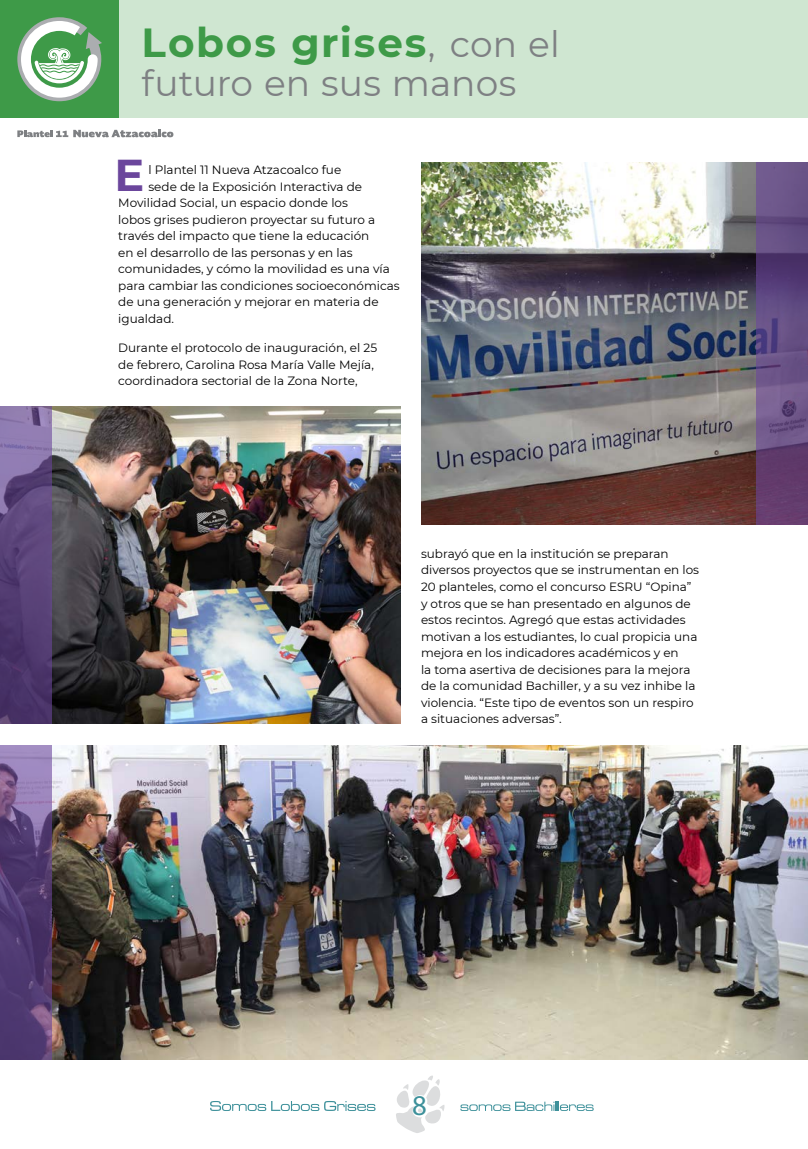
<style>
.page{position:relative;width:808px;height:1149px;background:#fff}
.page>*{position:absolute;margin:0;border:0;box-sizing:border-box;transform-origin:0 0}
.t1{font:700 44.4px "Montserrat";color:#6b469c}
.t2{font:700 40.5px "Montserrat";letter-spacing:.045em;color:#3e9a48}
.t3{font:36px "Montserrat";letter-spacing:.005em;color:#7e8083}
.t4{font:28.65px "Myriad Pro";color:#3d909a}
.t5{font:12px/16.5px "Montserrat";color:#000}
.s1{font-weight:400;font-size:36px;color:#7e8083}
</style>
<div class="page">
<svg style="left:396px;top:1075px;width:49px;height:57px"></svg>
<svg style="left:210px;top:1101px;width:165px;height:9px"></svg>
<svg style="left:460px;top:1101px;width:134px;height:9px"></svg>
<div style="left:0;top:0;width:118px;height:117px;background:#3e9a48"></div>
<div style="left:118px;top:0;width:690px;height:117px;background:#cfe6d1"></div>
<img style="left:421px;top:163px;width:336px;height:361px">
<img style="left:51px;top:406px;width:349px;height:317px">
<img style="left:51px;top:745px;width:757px;height:314px">
<svg style="left:757px;top:163px;width:51px;height:361px;background:#644a7e"></svg>
<svg style="left:0;top:406px;width:51px;height:317px;background:#604a7f"></svg>
<svg style="left:0;top:745px;width:51px;height:314px;background:#60497f"></svg>
<svg style="left:17px;top:17px;width:85px;height:84px"></svg>
<svg style="left:17px;top:130px;width:156px;height:7px"></svg>
<h2 class="t2" style="left:142px;top:13px;width:420px">Lobos grises<span class="s1">, con el</span></h2>
<h3 class="t3" style="left:142px;top:58px;width:376px">futuro en sus manos</h3>
<h1 class="t1" style="left:115px;top:143px;width:31px">E</h1>
<p class="t5" style="left:148px;top:161px;width:194px">l Plantel 11 Nueva Atzacoalco fue</p>
<p class="t5" style="left:148px;top:178px;width:215px">sede de la Exposición Interactiva de</p>
<p class="t5" style="left:118px;top:194px;width:231px">Movilidad Social, un espacio donde los</p>
<p class="t5" style="left:118px;top:211px;width:259px">lobos grises pudieron proyectar su futuro a</p>
<p class="t5" style="left:118px;top:227px;width:253px">través del impacto que tiene la educación</p>
<p class="t5" style="left:118px;top:244px;width:236px">en el desarrollo de las personas y en las</p>
<p class="t5" style="left:118px;top:260px;width:273px">comunidades, y cómo la movilidad es una vía</p>
<p class="t5" style="left:118px;top:277px;width:283px">para cambiar las condiciones socioeconómicas</p>
<p class="t5" style="left:118px;top:293px;width:262px">de una generación y mejorar en materia de</p>
<p class="t5" style="left:118px;top:310px;width:57px">igualdad.</p>
<p class="t5" style="left:118px;top:339px;width:260px">Durante el protocolo de inauguración, el 25 de febrero, Carolina Rosa María Valle Mejía, coordinadora sectorial de la Zona Norte,</p>
<p class="t5" style="left:421px;top:545px;width:280px">subrayó que en la institución se preparan diversos proyectos que se instrumentan en los 20 planteles, como el concurso ESRU “Opina” y otros que se han presentado en algunos de estos recintos. Agregó que estas actividades motivan a los estudiantes, lo cual propicia una mejora en los indicadores académicos y en<br>la toma asertiva de decisiones para la mejora de la comunidad Bachiller, y a su vez inhibe la violencia. “Este tipo de eventos son un respiro a situaciones adversas”.</p>
<h3 class="t4" style="left:412px;top:1087px;width:16px">8</h3>
</div>
